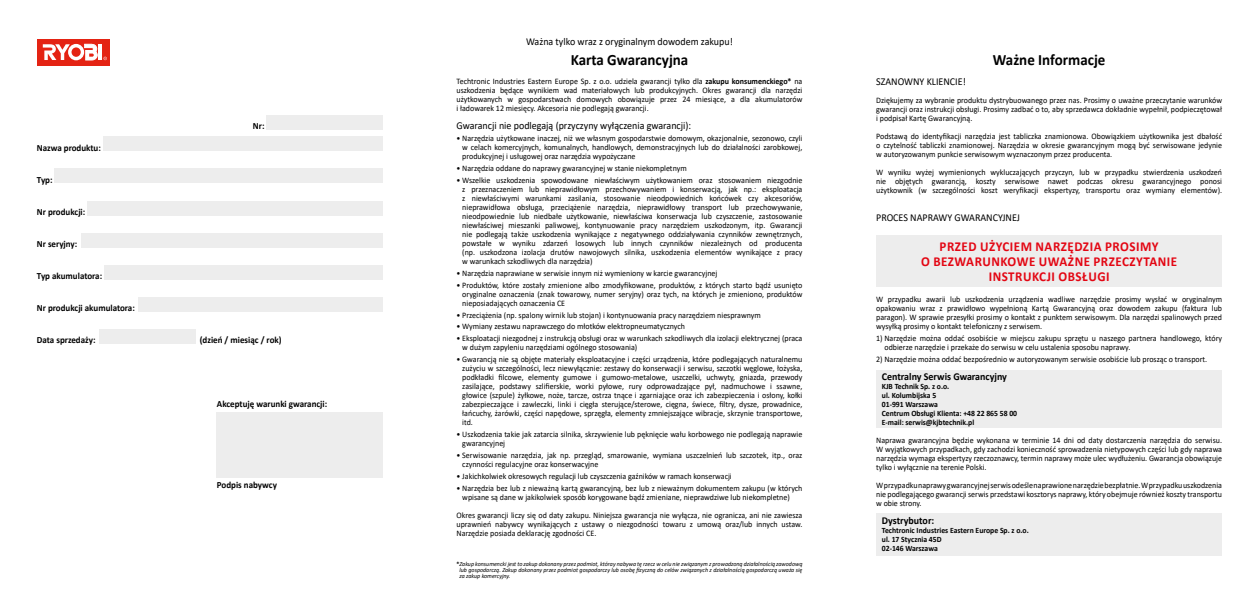
<style>
.page{position:relative;width:1259px;height:596px;background:#fff}
.page>*{position:absolute;margin:0;border:0;box-sizing:border-box;transform-origin:0 0}
.t1{font:700 15.8px "Calibri";color:#000;scale:.95 1}
.t2{font:700 13.6px/15px "Calibri";letter-spacing:.04em;color:#e30613;text-align:center;scale:.95 1}
.t3{font:10.5px "Calibri";color:#000;scale:.95 1}
.t4{font:700 10.5px "Calibri";color:#000;scale:.95 1}
.t5{font:700 9.4px "Calibri";color:#000;scale:.95 1}
.t6{font:8.4px/9px "Calibri";color:#000;text-align:justify;scale:.95 1}
.t7{font:700 8.1px/9px "Calibri";color:#000;scale:.95 1}
.t8{font:italic 6.3px/6px "Calibri";color:#000;text-align:justify;scale:.95 1}
.s1{font-weight:700}
.s2{font-weight:700;font-style:normal}
</style>
<div class="page">
<div style="left:876px;top:370px;width:346px;height:57px;background:#ededed"></div>
<div style="left:876px;top:513px;width:346px;height:42px;background:#ededed"></div>
<div style="left:876px;top:236px;width:346px;height:51px;background:#ededed"></div>
<div style="left:266px;top:115px;width:117px;height:14px;background:#ededed"></div>
<div style="left:103px;top:137px;width:280px;height:14px;background:#ededed"></div>
<div style="left:54px;top:169px;width:329px;height:14px;background:#ededed"></div>
<div style="left:88px;top:201px;width:295px;height:14px;background:#ededed"></div>
<div style="left:81px;top:233px;width:302px;height:14px;background:#ededed"></div>
<div style="left:104px;top:265px;width:279px;height:14px;background:#ededed"></div>
<div style="left:138px;top:297px;width:245px;height:14px;background:#ededed"></div>
<div style="left:99px;top:329px;width:97px;height:14px;background:#ededed"></div>
<div style="left:216px;top:412px;width:167px;height:65px;background:#ededed"></div>
<div style="left:37px;top:39px;width:73px;height:26px;background:#e42313"></div>
<hr style="left:99px;top:44px;width:3px;height:16px;background:#fff">
<svg style="left:43px;top:44px;width:54px;height:16px"></svg>
<svg style="left:103px;top:57px;width:4px;height:3px"></svg>
<p class="t5" style="left:253px;top:119px;width:14px">Nr:</p>
<p class="t5" style="left:37px;top:141px;width:69px">Nazwa produktu:</p>
<p class="t5" style="left:37px;top:173px;width:18px">Typ:</p>
<p class="t5" style="left:37px;top:205px;width:53px">Nr produkcji:</p>
<p class="t5" style="left:37px;top:237px;width:44px">Nr seryjny:</p>
<p class="t5" style="left:37px;top:269px;width:70px">Typ akumulatora:</p>
<p class="t5" style="left:37px;top:301px;width:105px">Nr produkcji akumulatora:</p>
<p class="t5" style="left:37px;top:333px;width:63px">Data sprzedaży:</p>
<p class="t5" style="left:200px;top:333px;width:88px">(dzień / miesiąc / rok)</p>
<p class="t5" style="left:217px;top:397px;width:118px">Akceptuję warunki gwarancji:</p>
<p class="t5" style="left:217px;top:477px;width:65px">Podpis nabywcy</p>
<p class="t3" style="left:526px;top:34px;width:219px">Ważna tylko wraz z oryginalnym dowodem zakupu!</p>
<h1 class="t1" style="left:571px;top:49px;width:125px">Karta Gwarancyjna</h1>
<p class="t6" style="left:456px;top:77px;width:366px">Techtronic Industries Eastern Europe Sp. z o.o. udziela gwarancji tylko dla <span class="s1">zakupu konsumenckiego*</span> na uszkodzenia będące wynikiem wad materiałowych lub produkcyjnych. Okres gwarancji dla narzędzi użytkowanych w gospodarstwach domowych obowiązuje przez 24 miesiące, a dla akumulatorów i ładowarek 12 miesięcy. Akcesoria nie podlegają gwarancji.</p>
<p class="t3" style="left:456px;top:118px;width:248px">Gwarancji nie podlegają (przyczyny wyłączenia gwarancji):</p>
<p class="t6" style="left:462px;top:133px;width:359px;text-indent:-6px">• Narzędzia użytkowane inaczej, niż we własnym gospodarstwie domowym, okazjonalnie, sezonowo, czyli w celach komercyjnych, komunalnych, handlowych, demonstracyjnych lub do działalności zarobkowej, produkcyjnej i usługowej oraz narzędzia wypożyczane</p>
<p class="t6" style="left:456px;top:163px;width:244px">• Narzędzia oddane do naprawy gwarancyjnej w stanie niekompletnym</p>
<p class="t6" style="left:462px;top:175px;width:359px;text-indent:-6px">• Wszelkie uszkodzenia spowodowane niewłaściwym użytkowaniem oraz stosowaniem niezgodnie z przeznaczeniem lub nieprawidłowym przechowywaniem i konserwacją, jak np.: eksploatacja z niewłaściwymi warunkami zasilania, stosowanie nieodpowiednich końcówek czy akcesoriów, nieprawidłowa obsługa, przeciążenie narzędzia, nieprawidłowy transport lub przechowywanie, nieodpowiednie lub niedbałe użytkowanie, niewłaściwa konserwacja lub czyszczenie, zastosowanie niewłaściwej mieszanki paliwowej, kontynuowanie pracy narzędziem uszkodzonym, itp. Gwarancji nie podlegają także uszkodzenia wynikające z negatywnego oddziaływania czynników zewnętrznych, powstałe w wyniku zdarzeń losowych lub innych czynników niezależnych od producenta (np. uszkodzona izolacja drutów nawojowych silnika, uszkodzenia elementów wynikające z pracy w warunkach szkodliwych dla narzędzia)</p>
<p class="t6" style="left:456px;top:268px;width:276px">• Narzędzia naprawiane w serwisie innym niż wymieniony w karcie gwarancyjnej</p>
<p class="t6" style="left:462px;top:280px;width:359px;text-indent:-6px">• Produktów, które zostały zmienione albo zmodyfikowane, produktów, z których starto bądź usunięto oryginalne oznaczenia (znak towarowy, numer seryjny) oraz tych, na których je zmieniono, produktów nieposiadających oznaczenia CE</p>
<p class="t6" style="left:456px;top:310px;width:322px">• Przeciążenia (np. spalony wirnik lub stojan) i kontynuowania pracy narzędziem niesprawnym</p>
<p class="t6" style="left:456px;top:321px;width:242px">• Wymiany zestawu naprawczego do młotków elektropneumatycznych</p>
<p class="t6" style="left:462px;top:333px;width:359px;text-indent:-6px">• Eksploatacji niezgodnej z instrukcją obsługi oraz w warunkach szkodliwych dla izolacji elektrycznej (praca w dużym zapyleniu narzędziami ogólnego stosowania)</p>
<p class="t6" style="left:462px;top:354px;width:359px;text-indent:-6px">• Gwarancją nie są objęte materiały eksploatacyjne i części urządzenia, które podlegających naturalnemu zużyciu w szczególności, lecz niewyłącznie: zestawy do konserwacji i serwisu, szczotki węglowe, łożyska, podkładki filcowe, elementy gumowe i gumowo-metalowe, uszczelki, uchwyty, gniazda, przewody zasilające, podstawy szlifierskie, worki pyłowe, rury odprowadzające pył, nadmuchowe i ssawne, głowice (szpule) żyłkowe, noże, tarcze, ostrza tnące i zgarniające oraz ich zabezpieczenia i osłony, kołki zabezpieczające i zawleczki, linki i cięgła sterujące/sterowe, cięgna, świece, filtry, dysze, prowadnice, łańcuchy, żarówki, części napędowe, sprzęgła, elementy zmniejszające wibracje, skrzynie transportowe, itd.</p>
<p class="t6" style="left:462px;top:429px;width:359px;text-indent:-6px">• Uszkodzenia takie jak zatarcia silnika, skrzywienie lub pęknięcie wału korbowego nie podlegają naprawie gwarancyjnej</p>
<p class="t6" style="left:462px;top:450px;width:359px;text-indent:-6px">• Serwisowanie narzędzia, jak np. przegląd, smarowanie, wymiana uszczelnień lub szczotek, itp., oraz czynności regulacyjne oraz konserwacyjne</p>
<p class="t6" style="left:456px;top:471px;width:291px">• Jakichkolwiek okresowych regulacji lub czyszczenia gaźników w ramach konserwacji</p>
<p class="t6" style="left:462px;top:482px;width:359px;text-indent:-6px">• Narzędzia bez lub z nieważną kartą gwarancyjną, bez lub z nieważnym dokumentem zakupu (w których wpisane są dane w jakikolwiek sposób korygowane bądź zmieniane, nieprawdziwe lub niekompletne)</p>
<p class="t6" style="left:456px;top:509px;width:366px">Okres gwarancji liczy się od daty zakupu. Niniejsza gwarancja nie wyłącza, nie ogranicza, ani nie zawiesza uprawnień nabywcy wynikających z ustawy o niezgodności towaru z umową oraz/lub innych ustaw.<br>Narzędzie posiada deklarację zgodności CE.</p>
<p class="t8" style="left:459px;top:560px;width:362px;text-indent:-3px"><span class="s2">*</span>Zakup konsumencki jest to zakup dokonany przez podmiot, któray nabywa tę rzecz w celu nie związanym z prowadzoną działalnością zawodową lub gospodarczą. Zakup dokonany przez podmiot gospodarczy lub osobę fizyczną do celów związanych z działalnością gospodarczą uważa się za zakup komercyjny.</p>
<h1 class="t1" style="left:993px;top:49px;width:120px">Ważne Informacje</h1>
<p class="t3" style="left:876px;top:74px;width:96px">SZANOWNY KLIENCIE!</p>
<p class="t6" style="left:876px;top:96px;width:366px">Dziękujemy za wybranie produktu dystrybuowanego przez nas. Prosimy o uważne przeczytanie warunków gwarancji oraz instrukcji obsługi. Prosimy zadbać o to, aby sprzedawca dokładnie wypełnił, podpieczętował i podpisał Kartę Gwarancyjną.</p>
<p class="t6" style="left:876px;top:132px;width:366px">Podstawą do identyfikacji narzędzia jest tabliczka znamionowa. Obowiązkiem użytkownika jest dbałość o czytelność tabliczki znamionowej. Narzędzia w okresie gwarancyjnym mogą być serwisowane jedynie w autoryzowanym punkcie serwisowym wyznaczonym przez producenta.</p>
<p class="t6" style="left:876px;top:168px;width:366px">W wyniku wyżej wymienionych wykluczających przyczyn, lub w przypadku stwierdzenia uszkodzeń nie objętych gwarancją, koszty serwisowe nawet podczas okresu gwarancyjnego ponosi użytkownik (w szczególności koszt weryfikacji ekspertyzy, transportu oraz wymiany elementów).</p>
<p class="t3" style="left:876px;top:210px;width:153px">PROCES NAPRAWY GWARANCYJNEJ</p>
<h2 class="t2" style="left:921px;top:239px;width:271px">PRZED UŻYCIEM NARZĘDZIA PROSIMY<br>O BEZWARUNKOWE UWAŻNE PRZECZYTANIE<br>INSTRUKCJI OBSŁUGI</h2>
<p class="t6" style="left:876px;top:295px;width:366px">W przypadku awarii lub uszkodzenia urządzenia wadliwe narzędzie prosimy wysłać w oryginalnym opakowaniu wraz z prawidłowo wypełnioną Kartą Gwarancyjną oraz dowodem zakupu (faktura lub paragon). W sprawie przesyłki prosimy o kontakt z punktem serwisowym. Dla narzędzi spalinowych przed wysyłką prosimy o kontakt telefoniczny z serwisem.</p>
<p class="t6" style="left:884px;top:333px;width:357px;text-indent:-8px">1) Narzędzie można oddać osobiście w miejscu zakupu sprzętu u naszego partnera handlowego, który odbierze narzędzie i przekaże do serwisu w celu ustalenia sposobu naprawy.</p>
<p class="t6" style="left:876px;top:354px;width:350px">2) Narzędzie można oddać bezpośrednio w autoryzowanym serwisie osobiście lub prosząc o transport.</p>
<p class="t4" style="left:882px;top:369px;width:133px">Centralny Serwis Gwarancyjny</p>
<p class="t7" style="left:882px;top:381px;width:144px">KJB Technik Sp. z o.o.<br>ul. Kolumbijska 5<br>01-991 Warszawa<br>Centrum Obsługi Klienta: +48 22 865 58 00<br>E-mail: serwis@kjbtechnik.pl</p>
<p class="t6" style="left:876px;top:435px;width:366px">Naprawa gwarancyjna będzie wykonana w terminie 14 dni od daty dostarczenia narzędzia do serwisu.<br>W wyjątkowych przypadkach, gdy zachodzi konieczność sprowadzenia nietypowych części lub gdy naprawa narzędzia wymaga ekspertyzy rzeczoznawcy, termin naprawy może ulec wydłużeniu. Gwarancja obowiązuje tylko i wyłącznie na terenie Polski.</p>
<p class="t6" style="left:876px;top:480px;width:366px">W przypadku naprawy gwarancyjnej serwis odeśle naprawione narzędzie bezpłatnie. W przypadku uszkodzenia nie podlegającego gwarancji serwis przedstawi kosztorys naprawy, który obejmuje również koszty transportu w obie strony.</p>
<p class="t4" style="left:882px;top:513px;width:57px">Dystrybutor:</p>
<p class="t7" style="left:882px;top:525px;width:156px">Techtronic Industries Eastern Europe Sp. z o.o. ul. 17 Stycznia 45D<br>02-146 Warszawa</p>
</div>
